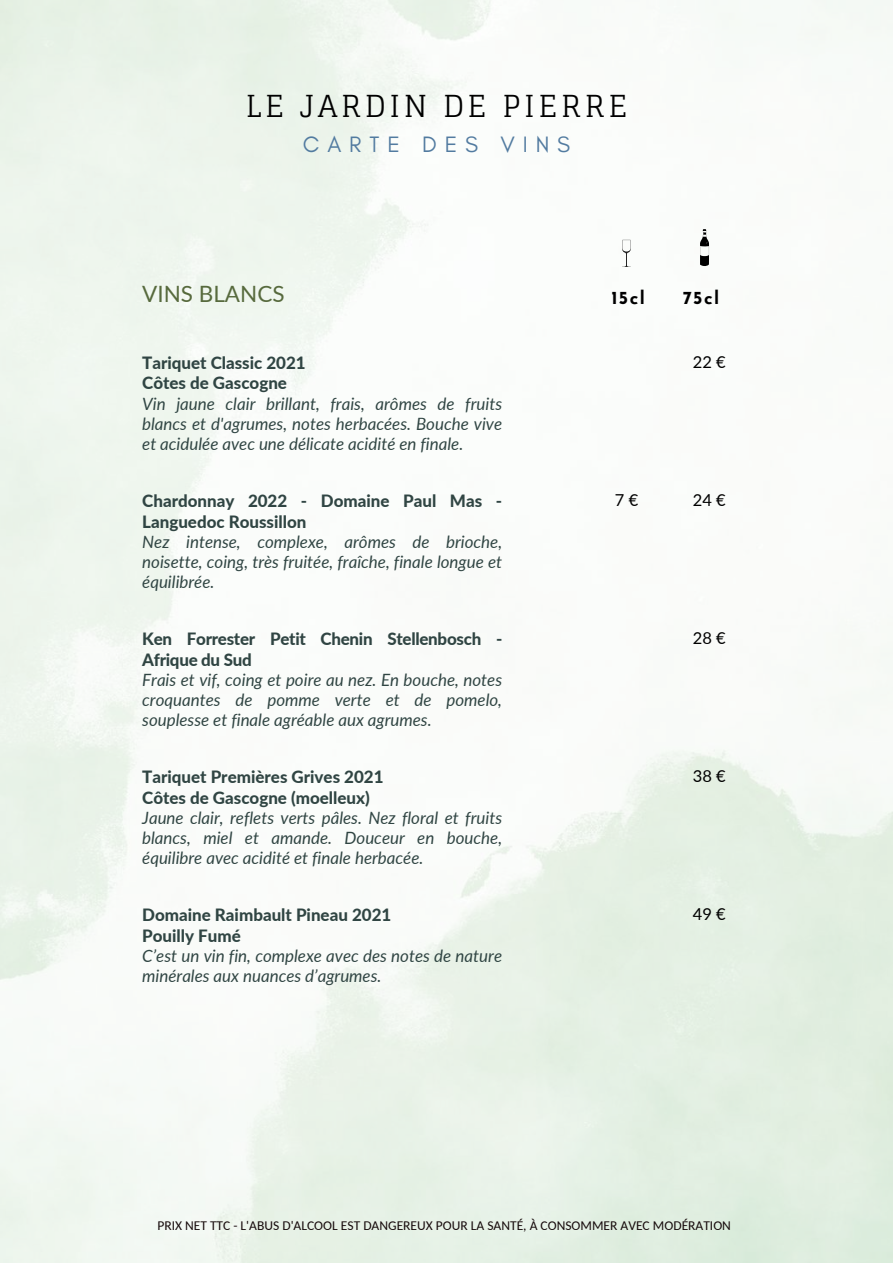
<style>
.page{position:relative;width:893px;height:1264px;background:#fff}
.page>*{position:absolute;margin:0;border:0;box-sizing:border-box;transform-origin:0 0}
.t1{font:30.3px "Glegoo";letter-spacing:.12em;color:#000}
.t2{font:22.65px "Glacial Indifference";letter-spacing:.35em;color:#527ba0}
.t3{font:22.5px "Lato";color:#576a3d}
.t4{font:700 18px "Josefin Sans";letter-spacing:.08em;color:#000}
.t5{font:italic 16.95px/20.2px "Lato";color:#304543;text-align:justify}
.t6{font:800 16.95px/20.2px "Lato";color:#304543}
.t7{font:16.5px "Lato";color:#000}
.t8{font:13.5px "Carlito";color:#160a0b}
</style>
<div class="page">
<svg style="left:622px;top:240px;width:9px;height:27px"></svg>
<svg style="left:700px;top:229px;width:9px;height:37px"></svg>
<h1 class="t1" style="left:246px;top:88px;width:382px">LE JARDIN DE PIERRE</h1>
<h2 class="t2" style="left:303px;top:130px;width:269px">CARTE DES VINS</h2>
<h3 class="t3" style="left:142px;top:279px;width:144px">VINS BLANCS</h3>
<p class="t6" style="left:142px;top:352px;width:165px">Tariquet Classic 2021<br>Côtes de Gascogne</p>
<p class="t5" style="left:142px;top:393px;width:361px">Vin jaune clair brillant, frais, arômes de fruits blancs et d'agrumes, notes herbacées. Bouche vive et acidulée avec une délicate acidité en finale.</p>
<p class="t6" style="left:142px;top:490px;width:361px">Chardonnay 2022 - Domaine Paul Mas -<br>Languedoc Roussillon</p>
<p class="t5" style="left:142px;top:531px;width:361px">Nez intense, complexe, arômes de brioche, noisette, coing, très fruitée, fraîche, finale longue et équilibrée.</p>
<p class="t6" style="left:142px;top:628px;width:361px">Ken Forrester Petit Chenin Stellenbosch -<br>Afrique du Sud</p>
<p class="t5" style="left:142px;top:669px;width:361px">Frais et vif, coing et poire au nez. En bouche, notes croquantes de pomme verte et de pomelo, souplesse et finale agréable aux agrumes.</p>
<p class="t6" style="left:142px;top:766px;width:243px">Tariquet Premières Grives 2021<br>Côtes de Gascogne (moelleux)</p>
<p class="t5" style="left:142px;top:807px;width:361px">Jaune clair, reflets verts pâles. Nez floral et fruits blancs, miel et amande. Douceur en bouche, équilibre avec acidité et finale herbacée.</p>
<p class="t6" style="left:142px;top:904px;width:250px">Domaine Raimbault Pineau 2021<br>Pouilly Fumé</p>
<p class="t5" style="left:142px;top:945px;width:361px">C’est un vin fin, complexe avec des notes de nature minérales aux nuances d’agrumes.</p>
<p class="t4" style="left:611px;top:290px;width:35px">15cl</p>
<p class="t4" style="left:682px;top:290px;width:38px">75cl</p>
<p class="t7" style="left:692px;top:351px;width:34px">22 €</p>
<p class="t7" style="left:615px;top:489px;width:25px">7 €</p>
<p class="t7" style="left:692px;top:489px;width:34px">24 €</p>
<p class="t7" style="left:692px;top:627px;width:34px">28 €</p>
<p class="t7" style="left:692px;top:765px;width:34px">38 €</p>
<p class="t7" style="left:692px;top:903px;width:34px">49 €</p>
<p class="t8" style="left:157px;top:1219px;width:575px">PRIX NET TTC - L'ABUS D'ALCOOL EST DANGEREUX POUR LA SANTÉ, À CONSOMMER AVEC MODÉRATION</p>
</div>
